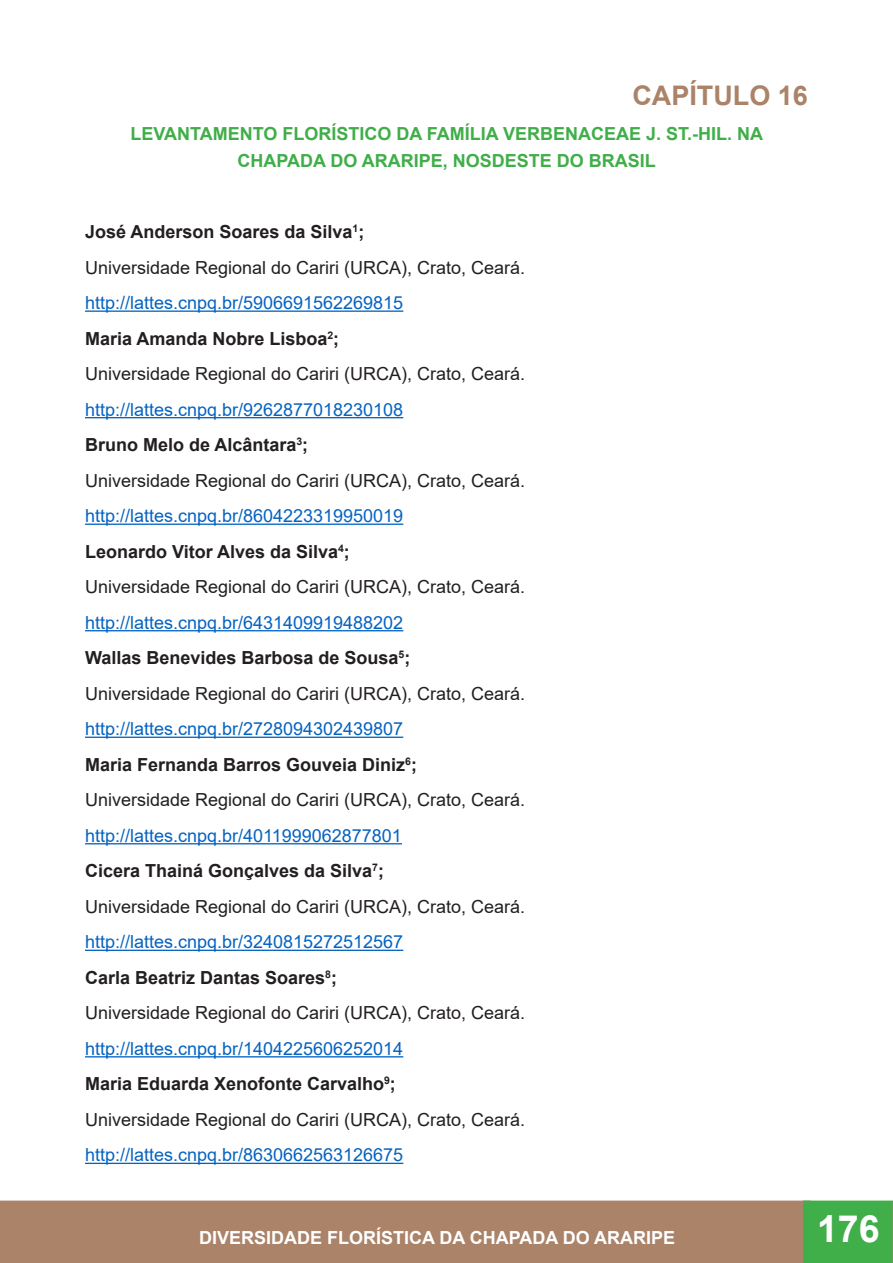
<style>
.page{position:relative;width:893px;height:1263px;background:#fff}
.page>*{position:absolute;margin:0;border:0;box-sizing:border-box;transform-origin:0 0}
.t1{font:700 37.5px "Arial";color:#fff}
.t2{font:700 27px "Arial";color:#aa8369}
.t3{font:18px "Arial";color:#231f20}
.t4{font:18px "Arial";color:#0563c1}
.t5{font:700 18px "Arial";color:#231f20}
.t6{font:700 18px/27px "Arial";color:#40ae49;text-align:center}
.t7{font:700 18px "Arial";color:#fff}
</style>
<div class="page">
<div style="left:1px;top:1201px;width:809px;height:61px;background:#aa8369"></div>
<div style="left:0;top:1200px;width:811px;height:63px;border:2px solid #aa8369"></div>
<div style="left:803px;top:1200px;width:90px;height:63px;background:#40ae49;border:2px solid #40ae49"></div>
<div style="left:812px;top:1214px;width:72px;height:49px;background:#40ae49"></div>
<svg style="left:892px;top:1202px;width:1px;height:61px"></svg>
<hr style="left:85px;top:310px;width:318px;height:2px;background:#0563c1">
<hr style="left:85px;top:417px;width:318px;height:1px;background:#0563c1">
<hr style="left:85px;top:523px;width:318px;height:2px;background:#0563c1">
<hr style="left:85px;top:630px;width:318px;height:1px;background:#0563c1">
<hr style="left:85px;top:737px;width:318px;height:1px;background:#0563c1">
<hr style="left:85px;top:843px;width:317px;height:1px;background:#0563c1">
<hr style="left:85px;top:950px;width:318px;height:1px;background:#0563c1">
<hr style="left:85px;top:1056px;width:318px;height:1px;background:#0563c1">
<hr style="left:85px;top:1163px;width:318px;height:1px;background:#0563c1">
<p class="t2" style="left:632px;top:76px;width:177px">CAPÍTULO 16</p>
<p class="t6" style="left:130px;top:121px;width:634px">LEVANTAMENTO FLORÍSTICO DA FAMÍLIA VERBENACEAE J. ST.-HIL. NA<br>CHAPADA DO ARARIPE, NOSDESTE DO BRASIL</p>
<p class="t5" style="left:85px;top:219px;width:281px">José Anderson Soares da Silva<sup>1</sup>;</p>
<p class="t3" style="left:85px;top:255px;width:442px">Universidade Regional do Cariri (URCA), Crato, Ceará.</p>
<p class="t4" style="left:85px;top:290px;width:320px">http://lattes.cnpq.br/5906691562269815</p>
<p class="t5" style="left:85px;top:326px;width:256px">Maria Amanda Nobre Lisboa<sup>2</sup>;</p>
<p class="t3" style="left:85px;top:362px;width:442px">Universidade Regional do Cariri (URCA), Crato, Ceará.</p>
<p class="t4" style="left:85px;top:397px;width:320px">http://lattes.cnpq.br/9262877018230108</p>
<p class="t5" style="left:85px;top:432px;width:225px">Bruno Melo de Alcântara<sup>3</sup>;</p>
<p class="t3" style="left:85px;top:468px;width:442px">Universidade Regional do Cariri (URCA), Crato, Ceará.</p>
<p class="t4" style="left:85px;top:504px;width:320px">http://lattes.cnpq.br/8604223319950019</p>
<p class="t5" style="left:85px;top:539px;width:266px">Leonardo Vitor Alves da Silva<sup>4</sup>;</p>
<p class="t3" style="left:85px;top:575px;width:442px">Universidade Regional do Cariri (URCA), Crato, Ceará.</p>
<p class="t4" style="left:85px;top:610px;width:320px">http://lattes.cnpq.br/6431409919488202</p>
<p class="t5" style="left:85px;top:645px;width:327px">Wallas Benevides Barbosa de Sousa<sup>5</sup>;</p>
<p class="t3" style="left:85px;top:681px;width:442px">Universidade Regional do Cariri (URCA), Crato, Ceará.</p>
<p class="t4" style="left:85px;top:717px;width:320px">http://lattes.cnpq.br/2728094302439807</p>
<p class="t5" style="left:85px;top:752px;width:333px">Maria Fernanda Barros Gouveia Diniz<sup>6</sup>;</p>
<p class="t3" style="left:85px;top:788px;width:442px">Universidade Regional do Cariri (URCA), Crato, Ceará.</p>
<p class="t4" style="left:85px;top:823px;width:318px">http://lattes.cnpq.br/4011999062877801</p>
<p class="t5" style="left:85px;top:858px;width:300px">Cicera Thainá Gonçalves da Silva<sup>7</sup>;</p>
<p class="t3" style="left:85px;top:894px;width:442px">Universidade Regional do Cariri (URCA), Crato, Ceará.</p>
<p class="t4" style="left:85px;top:930px;width:320px">http://lattes.cnpq.br/3240815272512567</p>
<p class="t5" style="left:85px;top:965px;width:253px">Carla Beatriz Dantas Soares<sup>8</sup>;</p>
<p class="t3" style="left:85px;top:1001px;width:442px">Universidade Regional do Cariri (URCA), Crato, Ceará.</p>
<p class="t4" style="left:85px;top:1036px;width:320px">http://lattes.cnpq.br/1404225606252014</p>
<p class="t5" style="left:85px;top:1071px;width:312px">Maria Eduarda Xenofonte Carvalho<sup>9</sup>;</p>
<p class="t3" style="left:85px;top:1107px;width:442px">Universidade Regional do Cariri (URCA), Crato, Ceará.</p>
<p class="t4" style="left:85px;top:1143px;width:320px">http://lattes.cnpq.br/8630662563126675</p>
<p class="t7" style="left:199px;top:1225px;width:478px">DIVERSIDADE FLORÍSTICA DA CHAPADA DO ARARIPE</p>
<h1 class="t1" style="left:817px;top:1202px;width:64px">176</h1>
</div>
